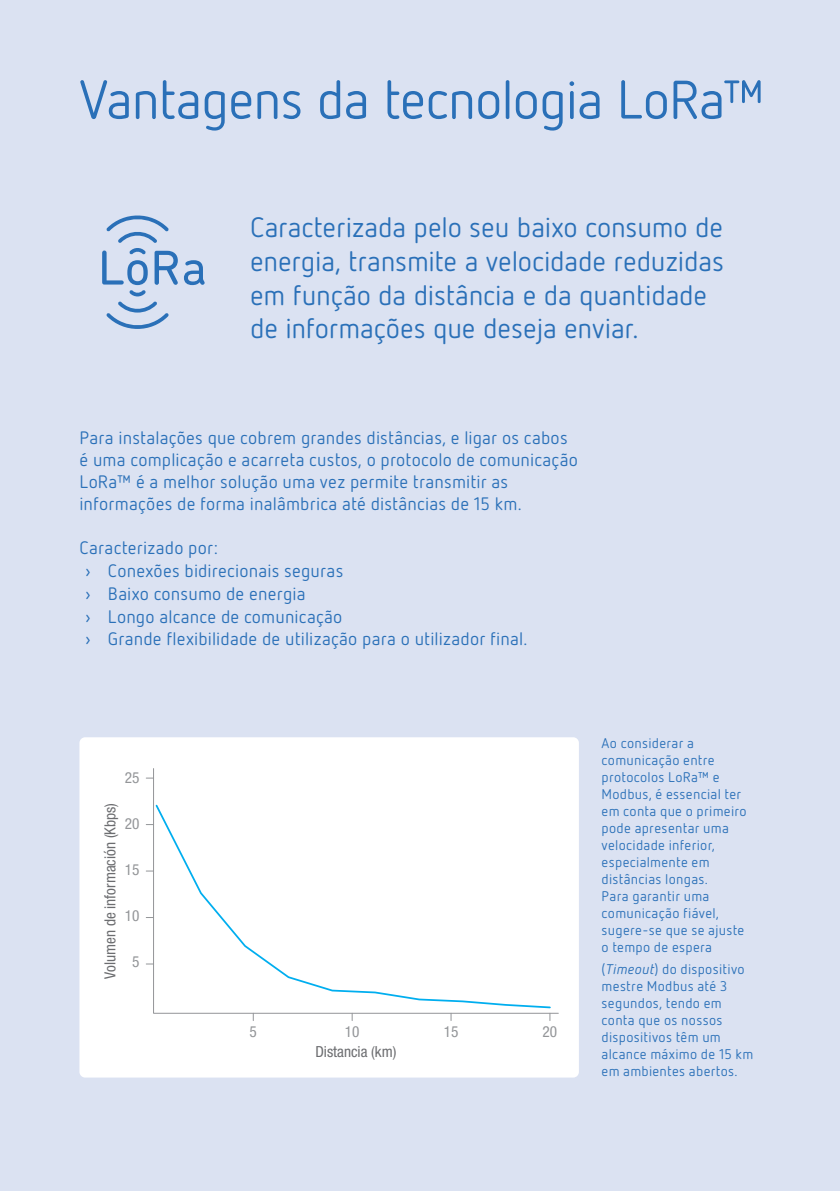
<style>
.page{position:relative;width:840px;height:1191px;background:#fff}
.page>*{position:absolute;margin:0;border:0;box-sizing:border-box;transform-origin:0 0}
.t1{font:54px "Netto Pro";letter-spacing:-.02em;color:#2a70b8}
.t2{font:28px/33.6px "Netto Pro";letter-spacing:-.005em;color:#2a70b8}
.t3{font:18px/22px "Netto Pro";letter-spacing:.01em;color:#2a70b8}
.t4{font:condensed 15.2px "Helvetica Neue LT Std";color:#6c6d70}
.t5{font:condensed 15.2px "Helvetica Neue LT Std";color:#939598}
.t6{font:14px/17px "Netto Pro";letter-spacing:.02em;color:#2a70b8}
.s1{font-style:italic}
</style>
<div class="page">
<div style="left:0;top:0;width:839px;height:1191px;background:#dbe2f2"></div>
<div style="left:79px;top:737px;width:499px;height:340px;background:#fff;border-radius:6px"></div>
<svg style="left:152px;top:768px;width:407px;height:246px"></svg>
<svg style="left:154px;top:803px;width:397px;height:206px"></svg>
<svg style="left:184px;top:260px;width:20px;height:25px"></svg>
<svg style="left:102px;top:211px;width:76px;height:118px"></svg>
<h3 class="t1" style="left:79px;top:65px;width:687px">Vantagens da tecnologia LoRa™</h3>
<p class="t2" style="left:250px;top:210px;width:475px">Caracterizada pelo seu baixo consumo de energia, transmite a velocidade reduzidas em função da distância e da quantidade de informações que deseja enviar.</p>
<p class="t3" style="left:79px;top:426px;width:499px">Para instalações que cobrem grandes distâncias, e ligar os cabos é uma complicação e acarreta custos, o protocolo de comunicação LoRa™ é a melhor solução uma vez permite transmitir as informações de forma inalâmbrica até distâncias de 15 km.</p>
<p class="t3" style="left:79px;top:536px;width:140px">Caracterizado por:</p>
<p class="t3" style="left:85px;top:559px;width:259px">› Conexões bidirecionais seguras</p>
<p class="t3" style="left:85px;top:582px;width:222px">› Baixo consumo de energia</p>
<p class="t3" style="left:85px;top:604px;width:259px">› Longo alcance de comunicação</p>
<p class="t3" style="left:85px;top:627px;width:443px">› Grande flexibilidade de utilização para o utilizador final.</p>
<p class="t5" style="left:125px;top:768px;width:16px">25</p>
<p class="t4" style="left:101px;top:978px;width:177px;rotate:-90deg">Volumen de información (Kbps)</p>
<p class="t5" style="left:125px;top:814px;width:16px">20</p>
<p class="t5" style="left:125px;top:861px;width:16px">15</p>
<p class="t5" style="left:125px;top:907px;width:16px">10</p>
<p class="t5" style="left:132px;top:953px;width:9px">5</p>
<p class="t5" style="left:249px;top:1022px;width:9px">5</p>
<p class="t5" style="left:344px;top:1022px;width:16px">10</p>
<p class="t5" style="left:443px;top:1022px;width:16px">15</p>
<p class="t5" style="left:542px;top:1022px;width:16px">20</p>
<p class="t4" style="left:315px;top:1042px;width:82px">Distancia (km)</p>
<p class="t6" style="left:601px;top:734px;width:146px">Ao considerar a comunicação entre protocolos LoRa™ e<br>Modbus, é essencial ter em conta que o primeiro pode apresentar uma velocidade inferior, especialmente em distâncias longas.<br>Para garantir uma comunicação fiável, sugere-se que se ajuste o tempo de espera</p>
<p class="t6" style="left:601px;top:960px;width:153px">(<span class="s1">Timeout</span>) do dispositivo mestre Modbus até 3 segundos, tendo em conta que os nossos dispositivos têm um alcance máximo de 15 km em ambientes abertos.</p>
</div>
